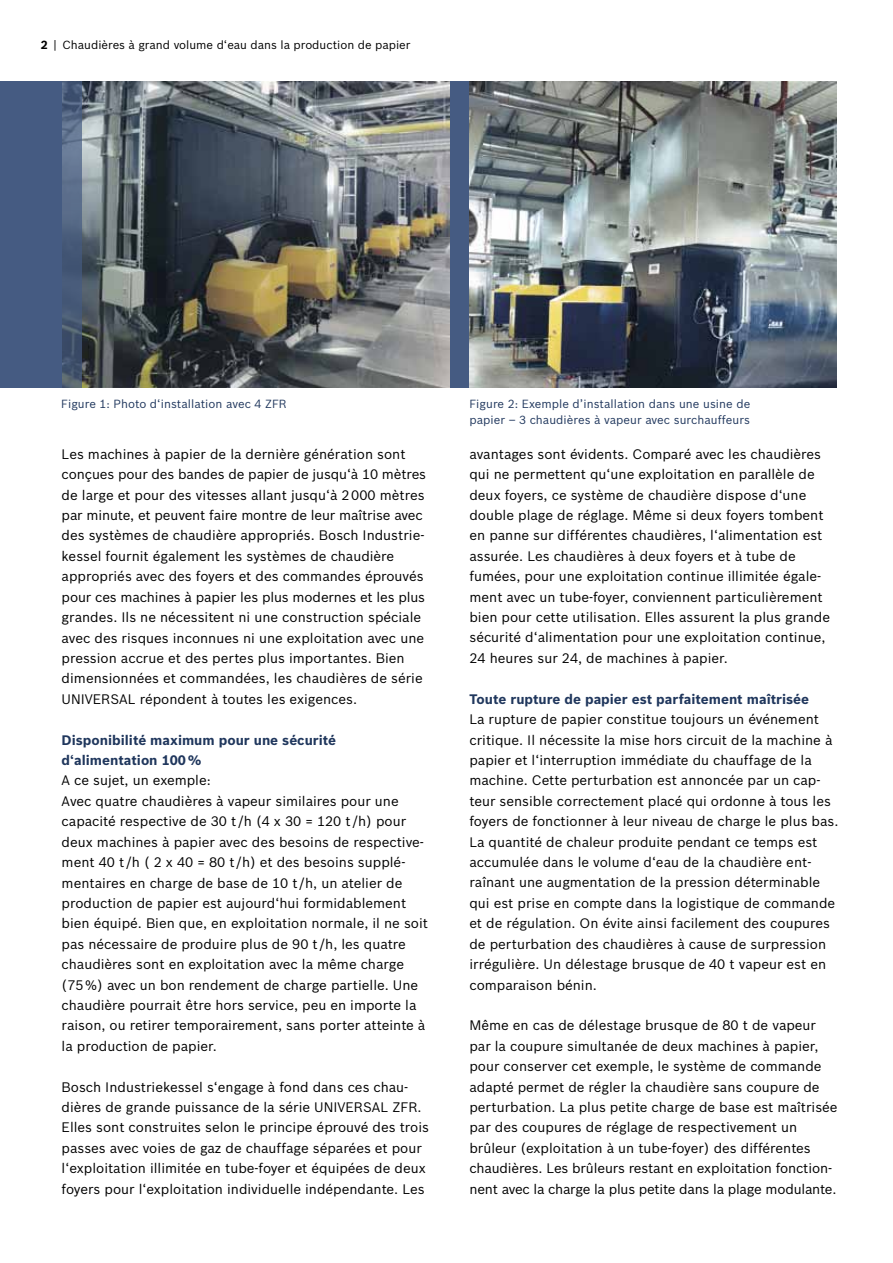
<style>
.page{position:relative;width:893px;height:1263px;background:#fff}
.page>*{position:absolute;margin:0;border:0;box-sizing:border-box;transform-origin:0 0}
.t1{font:13.5px/20.4px "Bosch Sans";color:#000}
.t2{font:700 13.5px/20.4px "Bosch Sans";color:#20375d}
.t3{font:11.55px/16.4px "Bosch Sans";letter-spacing:.005em;color:#20375d}
.t4{font:11.55px "Bosch Sans";color:#000}
.s1{font-weight:700}
</style>
<div class="page">
<div style="left:421px;top:82px;width:75px;height:306px;background:#455b82"></div>
<img style="left:82px;top:82px;width:367px;height:306px">
<img style="left:469px;top:82px;width:368px;height:306px">
<div style="left:0;top:82px;width:61px;height:306px;background:#455b82"></div>
<svg style="left:61px;top:82px;width:21px;height:306px;background:#4e617d"></svg>
<p class="t4" style="left:41px;top:38px;width:371px"><span class="s1">2</span> | Chaudières à grand volume d‘eau dans la production de papier</p>
<p class="t3" style="left:61px;top:395px;width:227px">Figure 1: Photo d‘installation avec 4 ZFR</p>
<p class="t3" style="left:469px;top:395px;width:282px">Figure 2: Exemple d’installation dans une usine de papier – 3 chaudières à vapeur avec surchauffeurs</p>
<p class="t1" style="left:62px;top:444px;width:366px">Les machines à papier de la dernière génération sont conçues pour des bandes de papier de jusqu‘à 10 mètres de large et pour des vitesses allant jusqu‘à 2000 mètres par minute, et peuvent faire montre de leur maîtrise avec des systèmes de chaudière appropriés. Bosch Industrie&shy;kessel fournit également les systèmes de chaudière appropriés avec des foyers et des commandes éprouvés pour ces machines à papier les plus modernes et les plus grandes. Ils ne nécessitent ni une construction spéciale avec des risques inconnues ni une exploitation avec une pression accrue et des pertes plus importantes. Bien dimensionnées et commandées, les chaudières de série UNIVERSAL répondent à toutes les exigences.</p>
<p class="t2" style="left:62px;top:730px;width:276px">Disponibilité maximum pour une sécurité d‘alimentation 100%</p>
<p class="t1" style="left:62px;top:770px;width:368px">A ce sujet, un exemple:<br>Avec quatre chaudières à vapeur similaires pour une capacité respective de 30 t /h (4 x 30 = 120 t /h) pour deux machines à papier avec des besoins de respective&shy;ment 40 t /h ( 2 x 40 = 80 t /h) et des besoins supplé&shy;mentaires en charge de base de 10 t /h, un atelier de production de papier est aujourd‘hui formidablement bien équipé. Bien que, en exploitation normale, il ne soit pas nécessaire de produire plus de 90 t /h, les quatre chaudières sont en exploitation avec la même charge (75%) avec un bon rendement de charge partielle. Une chaudière pourrait être hors service, peu en importe la raison, ou retirer temporairement, sans porter atteinte à la production de papier.</p>
<p class="t1" style="left:62px;top:1076px;width:369px">Bosch Industriekessel s‘engage à fond dans ces chau&shy;dières de grande puissance de la série UNIVERSAL ZFR.<br>Elles sont construites selon le principe éprouvé des trois passes avec voies de gaz de chauffage séparées et pour l‘exploitation illimitée en tube-foyer et équipées de deux foyers pour l‘exploitation individuelle indépendante. Les</p>
<p class="t1" style="left:469px;top:443px;width:362px">avantages sont évidents. Comparé avec les chaudières qui ne permettent qu‘une exploitation en parallèle de deux foyers, ce système de chaudière dispose d‘une double plage de réglage. Même si deux foyers tombent en panne sur différentes chaudières, l‘alimentation est assurée. Les chaudières à deux foyers et à tube de fumées, pour une exploitation continue illimitée égale&shy;ment avec un tube-foyer, conviennent particulièrement bien pour cette utilisation. Elles assurent la plus grande sécurité d‘alimentation pour une exploitation continue, 24 heures sur 24, de machines à papier.</p>
<p class="t2" style="left:469px;top:689px;width:341px">Toute rupture de papier est parfaitement maîtrisée</p>
<p class="t1" style="left:469px;top:709px;width:370px">La rupture de papier constitue toujours un événement critique. Il nécessite la mise hors circuit de la machine à papier et l‘interruption immédiate du chauffage de la machine. Cette perturbation est annoncée par un cap&shy;teur sensible correctement placé qui ordonne à tous les foyers de fonctionner à leur niveau de charge le plus bas.<br>La quantité de chaleur produite pendant ce temps est accumulée dans le volume d‘eau de la chaudière ent&shy;raînant une augmentation de la pression déterminable qui est prise en compte dans la logistique de commande et de régulation. On évite ainsi facilement des coupures de perturbation des chaudières à cause de surpression irrégulière. Un délestage brusque de 40 t vapeur est en comparaison bénin.</p>
<p class="t1" style="left:469px;top:1015px;width:370px">Même en cas de délestage brusque de 80 t de vapeur par la coupure simultanée de deux machines à papier, pour conserver cet exemple, le système de commande adapté permet de régler la chaudière sans coupure de perturbation. La plus petite charge de base est maîtrisée par des coupures de réglage de respectivement un brûleur (exploitation à un tube-foyer) des différentes chaudières. Les brûleurs restant en exploitation fonction&shy;nent avec la charge la plus petite dans la plage modulante.</p>
</div>
